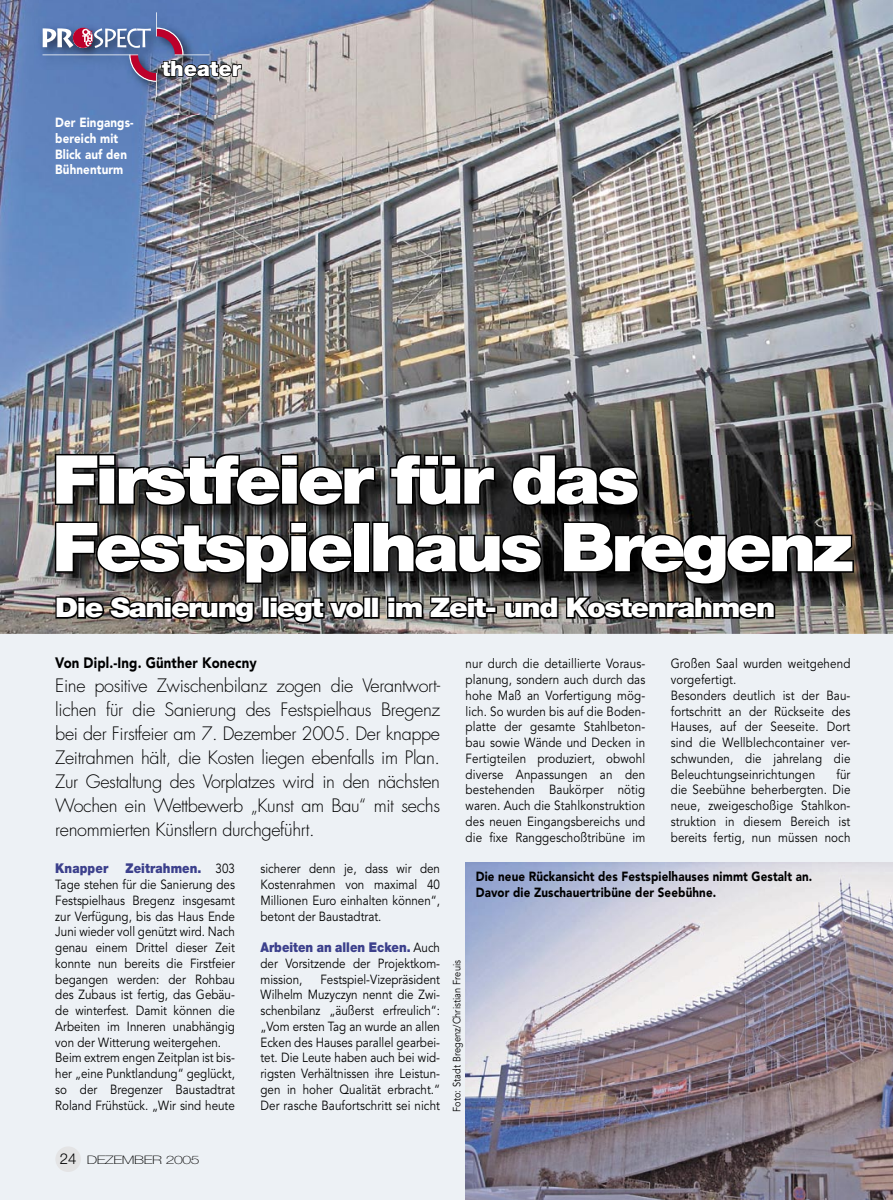
<style>
.page{position:relative;width:893px;height:1200px;background:#fff}
.page>*{position:absolute;margin:0;border:0;box-sizing:border-box;transform-origin:0 0}
.t1{font:900 67.5px/67.5px "Helvetica Neue";letter-spacing:-.05em;color:#fff;scale:1.1 1}
.t2{font:900 27px "Helvetica Neue";letter-spacing:-.05em;color:#fff;scale:1.1 1}
.t3{font:900 21px "Helvetica Neue";color:#fff}
.t4{font:300 18px/24px "Futura";letter-spacing:-.02em;color:#000;text-align:justify}
.t5{font:900 15px "Avenir";letter-spacing:.01em;color:#000;scale:.88 1}
.t6{font:900 13.5px "Helvetica Neue";color:#3c408c;scale:.88 1}
.t7{font:13.2px/15.8px "Avenir";color:#000;text-align:justify;scale:.88 1}
.t8{font:900 13.2px/15.8px "Avenir";letter-spacing:.01em;color:#000;scale:.88 1}
.t9{font:900 13.2px/15.8px "Avenir";letter-spacing:.01em;color:#fff;scale:.88 1}
.t10{font:100 11.7px "Helvetica Neue";letter-spacing:-.025em;color:#000;scale:1.35 1}
.t11{font:10.5px "Avenir";letter-spacing:.01em;color:#000;scale:.88 1}
.s1{font-family:"Avenir";font-weight:400;font-size:13.2px;color:#000}
.s2{font-weight:300;font-size:15px}
</style>
<div class="page">
<div style="left:0;top:0;width:893px;height:1199px;background:#edf1f5"></div>
<img style="left:0;top:0;width:893px;height:633px">
<div style="left:55px;top:1146px;width:26px;height:25px;background:#e4e4e5;border-radius:50%"></div>
<img style="left:34px;top:4px;width:193px;height:110px">
<img style="left:43px;top:12px;width:200px;height:85px">
<img style="left:56px;top:455px;width:818px;height:150px">
<svg style="left:53px;top:452px;width:324px;height:55px"></svg>
<svg style="left:388px;top:452px;width:109px;height:55px"></svg>
<svg style="left:510px;top:452px;width:130px;height:55px"></svg>
<img style="left:53px;top:520px;width:302px;height:65px">
<div style="left:352px;top:521px;width:18px;height:51px;border:3px solid #000"></div>
<svg style="left:370px;top:520px;width:173px;height:55px"></svg>
<svg style="left:561px;top:520px;width:294px;height:66px"></svg>
<img style="left:466px;top:862px;width:427px;height:337px">
<img style="left:54px;top:594px;width:202px;height:31px">
<div style="left:261px;top:596px;width:9px;height:22px;border:3px solid #000"></div>
<img style="left:268px;top:594px;width:98px;height:39px">
<div style="left:363px;top:596px;width:9px;height:22px;border:3px solid #000"></div>
<div style="left:371px;top:596px;width:9px;height:22px;border:3px solid #000"></div>
<svg style="left:386px;top:594px;width:103px;height:26px"></svg>
<div style="left:485px;top:606px;width:12px;height:7px;border:3px solid #000"></div>
<svg style="left:502px;top:594px;width:275px;height:26px"></svg>
<p class="t9" style="left:55px;top:114px;width:91px">Der Eingangs&shy;bereich mit<br>Blick auf den<br>Bühnenturm</p>
<h3 class="t3" style="left:162px;top:56px;width:81px">theater</h3>
<h1 class="t1" style="left:52px;top:445px;width:730px">Firstfeier für das<br>Festspielhaus Bregenz</h1>
<h2 class="t2" style="left:55px;top:591px;width:656px">Die Sanierung liegt voll im Zeit- und Kostenrahmen</h2>
<p class="t5" style="left:55px;top:653px;width:231px">Von Dipl.-Ing. Günther Konecny</p>
<p class="t4" style="left:55px;top:673px;width:386px">Eine positive Zwischenbilanz zogen die Verantwort&shy;lichen für die Sanierung des Festspielhaus Bregenz bei der Firstfeier am 7. Dezember 2005. Der knappe Zeitrahmen hält, die Kosten liegen ebenfalls im Plan.<br>Zur Gestaltung des Vorplatzes wird in den nächsten Wochen ein Wettbewerb „Kunst am Bau“ mit sechs renommierten Künstlern durchgeführt.</p>
<p class="t7" style="left:260px;top:860px;width:206px">sicherer denn je, dass wir den Kostenrahmen von maximal 40<br>Millionen Euro einhalten können“, betont der Baustadtrat.</p>
<p class="t6" style="left:260px;top:938px;width:206px">Arbeiten an allen Ecken. <span class="s1">Auch</span></p>
<p class="t7" style="left:260px;top:955px;width:206px">der Vorsitzende der Projektkom&shy;mission,</p>
<p class="t6" style="left:55px;top:860px;width:62px">Knapper</p>
<p class="t6" style="left:125px;top:860px;width:126px">Zeitrahmen. <span class="s1">303</span></p>
<p class="t7" style="left:55px;top:876px;width:206px;text-align:left">Tage stehen für die Sanierung des<br>Festspielhaus Bregenz insgesamt zur Verfügung, bis das Haus Ende<br>Juni wieder voll genützt wird. Nach genau einem Drittel dieser Zeit konnte nun bereits die Firstfeier begangen werden: der Rohbau des Zubaus ist fertig, das Gebäu&shy;de winterfest. Damit können die<br>Arbeiten im Inneren unabhängig von der Witterung weitergehen.<br>Beim extrem engen Zeitplan ist bis&shy;her „eine Punktlandung“ geglückt, so der Bregenzer Baustadtrat<br>Roland Frühstück. „Wir sind heute</p>
<p class="t7" style="left:260px;top:971px;width:206px;text-indent:60px">Festspiel-Vizepräsident Wilhelm Muzyczyn nennt die Zwi&shy;schenbilanz „äußerst erfreulich“: „Vom ersten Tag an wurde an allen Ecken des Hauses parallel gearbei&shy;tet. Die Leute haben auch bei wid&shy;rigsten Verhältnissen ihre Leistun&shy;gen in hoher Qualität erbracht.“ Der rasche Baufortschritt sei nicht</p>
<p class="t7" style="left:671px;top:656px;width:206px;text-align:left">Großen Saal wurden weitgehend vorgefertigt.<br>Besonders deutlich ist der Bau&shy;fortschritt an der Rückseite des<br>Hauses, auf der Seeseite. Dort sind die Wellblechcontainer ver&shy;schwunden, die jahrelang die<br>Beleuchtungseinrichtungen</p>
<p class="t7" style="left:466px;top:656px;width:206px">nur durch die detaillierte Voraus&shy;planung, sondern auch durch das hohe Maß an Vorfertigung mög&shy;lich. So wurden bis auf die Boden&shy;platte der gesamte Stahlbeton&shy;bau sowie Wände und Decken in Fertigteilen produziert, obwohl diverse Anpassungen an den bestehenden Baukörper nötig waren. Auch die Stahlkonstruktion des neuen Eingangsbereichs und die fixe Ranggeschoßtribüne im</p>
<p class="t8" style="left:476px;top:868px;width:384px">Die neue Rückansicht des Festspielhauses nimmt Gestalt an.<br>Davor die Zuschauertribüne der Seebühne.</p>
<p class="t7" style="left:671px;top:766px;width:206px;text-indent:166px">für die Seebühne beherbergten. Die neue, zweigeschoßige Stahlkon&shy;struktion in diesem Bereich ist bereits fertig, nun müssen noch</p>
<p class="t11" style="left:451px;top:1111px;width:174px;rotate:-90deg">Foto: Stadt Bregenz/Christian Freuis</p>
<p class="t10" style="left:60px;top:1152px;width:105px"><span class="s2">24</span> DEZEMBER 2005</p>
</div>
